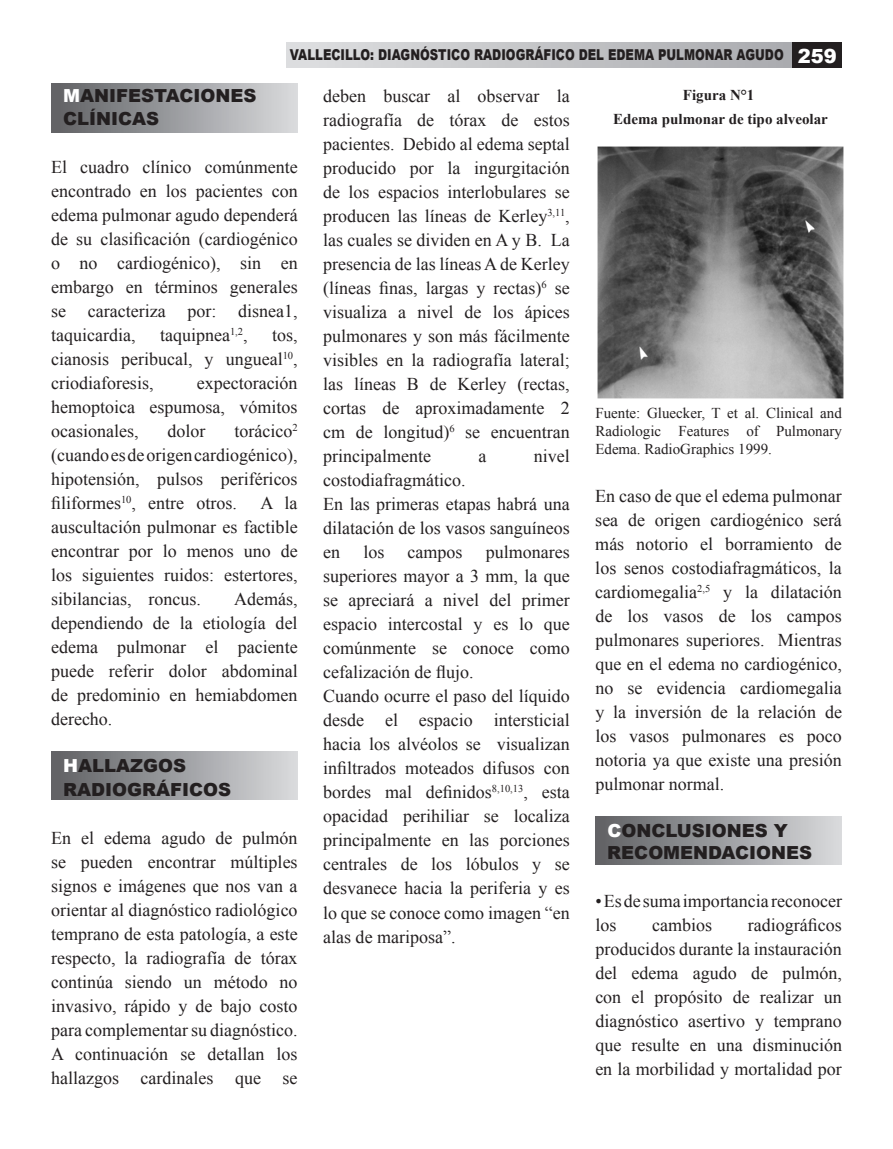
<style>
.page{position:relative;width:893px;height:1149px;background:#fff}
.page>*{position:absolute;margin:0;border:0;box-sizing:border-box;transform-origin:0 0}
.t1{font:18px/24px "Times New Roman";color:#231f20;text-align:justify}
.t2{font:900 18px/22.5px "Arial";color:#231f20}
.t3{font:15px/18px "Times New Roman";color:#231f20;text-align:justify}
.t4{font:900 15px "Arial";color:#231f20;scale:.78 1}
.t5{font:700 15px/24px "Times New Roman";color:#231f20;text-align:center}
.s1{font-size:19.5px;color:#fff}
.s2{color:#fff}
</style>
<div class="page">
<div style="left:51px;top:84px;width:247px;height:48px;background:linear-gradient(to right,#5e6063,#d9dadd)"></div>
<div style="left:51px;top:751px;width:247px;height:48px;background:linear-gradient(to right,#5e6063,#d9dadd)"></div>
<div style="left:595px;top:815px;width:247px;height:49px;background:linear-gradient(to right,#5e6063,#d9dadd)"></div>
<div style="left:286px;top:42px;width:507px;height:26px;background:linear-gradient(to right,#dedfe1,#aaabaf)"></div>
<div style="left:793px;top:43px;width:49px;height:25px;background:#231f20"></div>
<img style="left:597px;top:146px;width:246px;height:252px">
<p class="t4" style="left:290px;top:44px;width:703px">VALLECILLO: DIAGNÓSTICO RADIOGRÁFICO DEL EDEMA PULMONAR AGUDO <span class="s1">259</span></p>
<p class="t2" style="left:63px;top:84px;width:195px"><span class="s2">M</span>ANIFESTACIONES<br>CLÍNICAS</p>
<p class="t1" style="left:51px;top:154px;width:248px">El cuadro clínico comúnmente encontrado en los pacientes con edema pulmonar agudo dependerá de su clasificación (cardiogénico o no cardiogénico), sin en embargo en términos generales se caracteriza por: disnea1, taquicardia,</p>
<p class="t1" style="left:160px;top:322px;width:89px">taquipnea<sup>1,2</sup>,</p>
<p class="t1" style="left:51px;top:322px;width:248px;text-indent:221px">tos, cianosis peribucal, y ungueal<sup>10</sup>, criodiaforesis,</p>
<p class="t1" style="left:51px;top:370px;width:248px;text-indent:146px">expectoración hemoptoica espumosa, vómitos ocasionales,</p>
<p class="t1" style="left:51px;top:418px;width:248px;text-indent:183px">torácico<sup>2 </sup>(cuando es de origen cardiogénico), hipotensión, pulsos periféricos filiformes<sup>10</sup>, entre otros.</p>
<p class="t1" style="left:167px;top:418px;width:39px">dolor</p>
<p class="t1" style="left:51px;top:490px;width:248px;text-indent:209px">A la auscultación pulmonar es factible encontrar por lo menos uno de los siguientes ruidos: estertores, sibilancias, roncus.</p>
<p class="t1" style="left:51px;top:586px;width:248px;text-indent:183px">Además, dependiendo de la etiología del edema pulmonar el paciente puede referir dolor abdominal de predominio en hemiabdomen derecho.</p>
<p class="t2" style="left:63px;top:752px;width:170px;line-height:24px"><span class="s2">H</span>ALLAZGOS<br>RADIOGRÁFICOS</p>
<p class="t1" style="left:51px;top:825px;width:248px">En el edema agudo de pulmón se pueden encontrar múltiples signos e imágenes que nos van a orientar al diagnóstico radiológico temprano de esta patología, a este respecto, la radiografía de tórax continúa siendo un método no invasivo, rápido y de bajo costo para complementar su diagnóstico.<br>A continuación se detallan los hallazgos cardinales que se</p>
<p class="t1" style="left:323px;top:83px;width:248px">deben buscar al observar la radiografía de tórax de estos pacientes. Debido al edema septal producido por la ingurgitación de los espacios interlobulares se producen las líneas de Kerley<sup>3,11</sup>, las cuales se dividen en A y B. La presencia de las líneas A de Kerley (líneas finas, largas y rectas)<sup>6</sup> se visualiza a nivel de los ápices pulmonares y son más fácilmente visibles en la radiografía lateral; las líneas B de Kerley (rectas, cortas de aproximadamente 2 cm de longitud)<sup>6</sup> se encuentran principalmente</p>
<p class="t1" style="left:478px;top:443px;width:9px">a</p>
<p class="t1" style="left:534px;top:443px;width:37px">nivel</p>
<p class="t1" style="left:323px;top:467px;width:248px;text-align:left">costodiafragmático.<br>En las primeras etapas habrá una dilatación de los vasos sanguíneos en</p>
<p class="t1" style="left:323px;top:539px;width:248px;text-align:left;text-indent:163px">pulmonares superiores mayor a 3 mm, la que se apreciará a nivel del primer espacio intercostal y es lo que comúnmente se conoce como cefalización de flujo.<br>Cuando ocurre el paso del líquido desde el espacio intersticial hacia los alvéolos se visualizan infiltrados moteados difusos con bordes mal definidos<sup>8,10,13</sup>, esta opacidad perihiliar se localiza principalmente en las porciones centrales de los lóbulos y se desvanece hacia la periferia y es lo que se conoce como imagen “en alas de mariposa”.</p>
<p class="t1" style="left:363px;top:539px;width:23px">los</p>
<p class="t1" style="left:408px;top:539px;width:56px">campos</p>
<p class="t5" style="left:613px;top:82px;width:216px">Figura N°1<br>Edema pulmonar de tipo alveolar</p>
<p class="t3" style="left:595px;top:403px;width:248px">Fuente: Gluecker, T et al. Clinical and Radiologic Features of Pulmonary Edema. RadioGraphics 1999.</p>
<p class="t1" style="left:595px;top:483px;width:248px">En caso de que el edema pulmonar sea de origen cardiogénico será más notorio el borramiento de los senos costodiafragmáticos, la cardiomegalia<sup>2,5</sup> y la dilatación de los vasos de los campos pulmonares superiores. Mientras que en el edema no cardiogénico, no se evidencia cardiomegalia y la inversión de la relación de los vasos pulmonares es poco notoria ya que existe una presión pulmonar normal.</p>
<p class="t2" style="left:607px;top:818px;width:206px"><span class="s2">C</span>ONCLUSIONES Y<br>RECOMENDACIONES</p>
<p class="t1" style="left:595px;top:888px;width:248px">• Es de suma importancia reconocer los</p>
<p class="t1" style="left:595px;top:912px;width:248px;text-indent:153px">radiográficos producidos durante la instauración del edema agudo de pulmón, con el propósito de realizar un diagnóstico asertivo y temprano que resulte en una disminución en la morbilidad y mortalidad por</p>
<p class="t1" style="left:652px;top:912px;width:61px">cambios</p>
</div>
